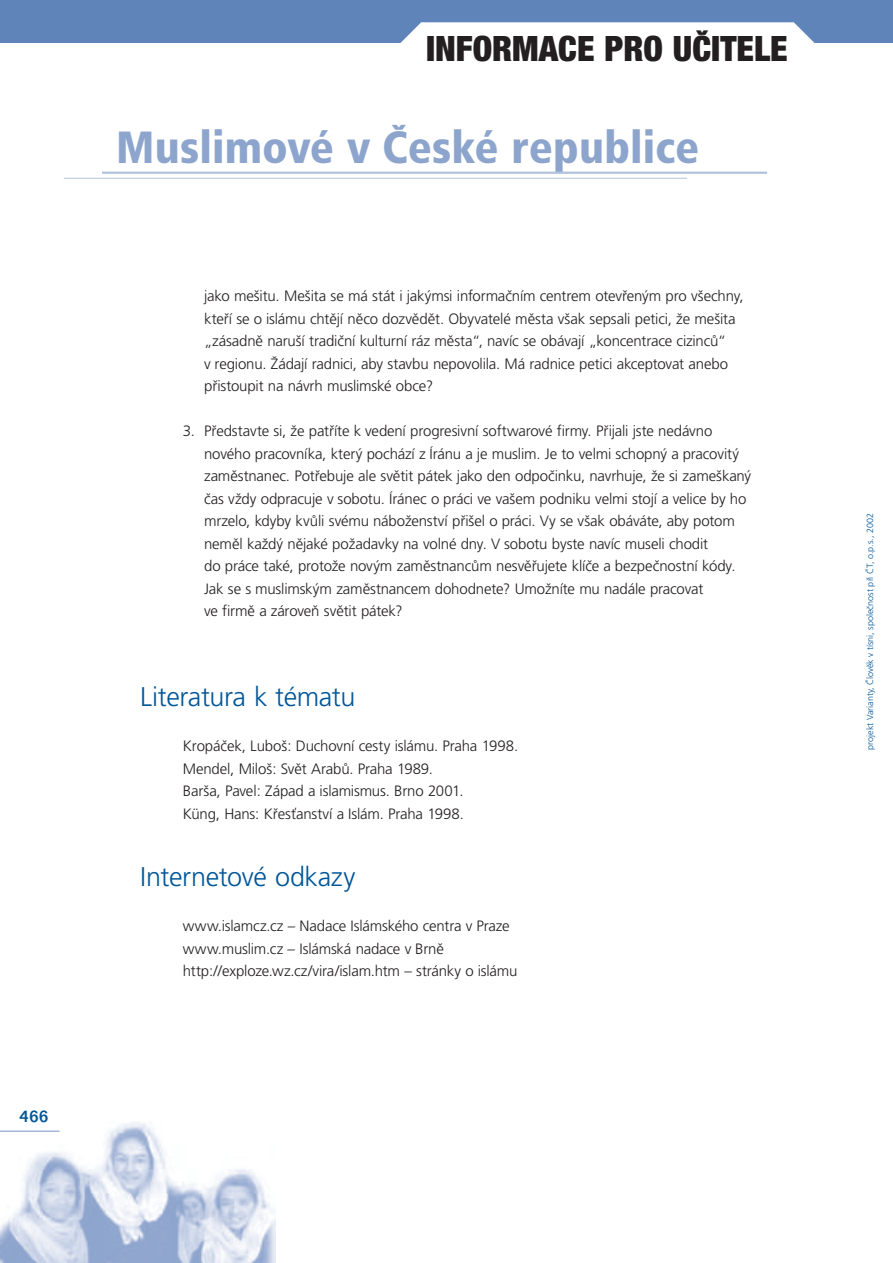
<style>
.page{position:relative;width:893px;height:1263px;background:#fff}
.page>*{position:absolute;margin:0;border:0;box-sizing:border-box;transform-origin:0 0}
.t1{font:900 condensed 45px "Frutiger CE";color:#8da5cd}
.t2{font:900 condensed 34.95px "Helvetica Neue CE";color:#231f20}
.t3{font:300 27px "Frutiger CE";letter-spacing:-.015em;color:#015698}
.t4{font:500 18px "Folio TEE";color:#015698}
.t5{font:300 15px/22.5px "Frutiger CE";letter-spacing:-.01em;color:#231f20}
.t6{font:300 9px "Frutiger CE";color:#015698}
</style>
<div class="page">
<img style="left:0;top:1122px;width:276px;height:141px">
<hr style="left:0;top:1131px;width:60px;height:1px;background:#7593c2">
<hr style="left:64px;top:178px;width:623px;height:1px;background:#b2c1dd">
<hr style="left:102px;top:172px;width:665px;height:2px;background:#b2c1dd">
<div style="left:0;top:0;width:893px;height:43px;background:#5e84b9"></div>
<svg style="left:400px;top:22px;width:415px;height:21px;background:#f4f6fa"></svg>
<p class="t4" style="left:19px;top:1106px;width:31px">466</p>
<h2 class="t2" style="left:426px;top:29px;width:363px">INFORMACE PRO UČITELE</h2>
<h1 class="t1" style="left:116px;top:122px;width:584px">Muslimové v České republice</h1>
<p class="t5" style="left:204px;top:284px;width:541px">jako mešitu. Mešita se má stát i jakýmsi informačním centrem otevřeným pro všechny, kteří se o islámu chtějí něco dozvědět. Obyvatelé města však sepsali petici, že mešita „zásadně naruší tradiční kulturní ráz města“, navíc se obávají „koncentrace cizinců“<br>v regionu. Žádají radnici, aby stavbu nepovolila. Má radnice petici akceptovat anebo přistoupit na návrh muslimské obce?</p>
<p class="t5" style="left:204px;top:419px;width:549px;text-indent:-21px">3. Představte si, že patříte k vedení progresivní softwarové firmy. Přijali jste nedávno nového pracovníka, který pochází z Íránu a je muslim. Je to velmi schopný a pracovitý zaměstnanec. Potřebuje ale světit pátek jako den odpočinku, navrhuje, že si zameškaný čas vždy odpracuje v sobotu. Íránec o práci ve vašem podniku velmi stojí a velice by ho mrzelo, kdyby kvůli svému náboženství přišel o práci. Vy se však obáváte, aby potom neměl každý nějaké požadavky na volné dny. V sobotu byste navíc museli chodit<br>do práce také, protože novým zaměstnancům nesvěřujete klíče a bezpečnostní kódy.<br>Jak se s muslimským zaměstnancem dohodnete? Umožníte mu nadále pracovat<br>ve firmě a zároveň světit pátek?</p>
<h3 class="t3" style="left:140px;top:681px;width:217px">Literatura k tématu</h3>
<p class="t5" style="left:183px;top:734px;width:337px">Kropáček, Luboš: Duchovní cesty islámu. Praha 1998.<br>Mendel, Miloš: Svět Arabů. Praha 1989.<br>Barša, Pavel: Západ a islamismus. Brno 2001.<br>Küng, Hans: Křesťanství a Islám. Praha 1998.</p>
<h3 class="t3" style="left:140px;top:861px;width:217px">Internetové odkazy</h3>
<p class="t5" style="left:183px;top:914px;width:336px">www.islamcz.cz – Nadace Islámského centra v Praze www.muslim.cz – Islámská nadace v Brně http://exploze.wz.cz/vira/islam.htm – stránky o islámu</p>
<p class="t6" style="left:865px;top:749px;width:238px;rotate:-90deg">projekt Varianty, Člověk v tísni, společnost při ČT, o.p.s., 2002</p>
</div>
